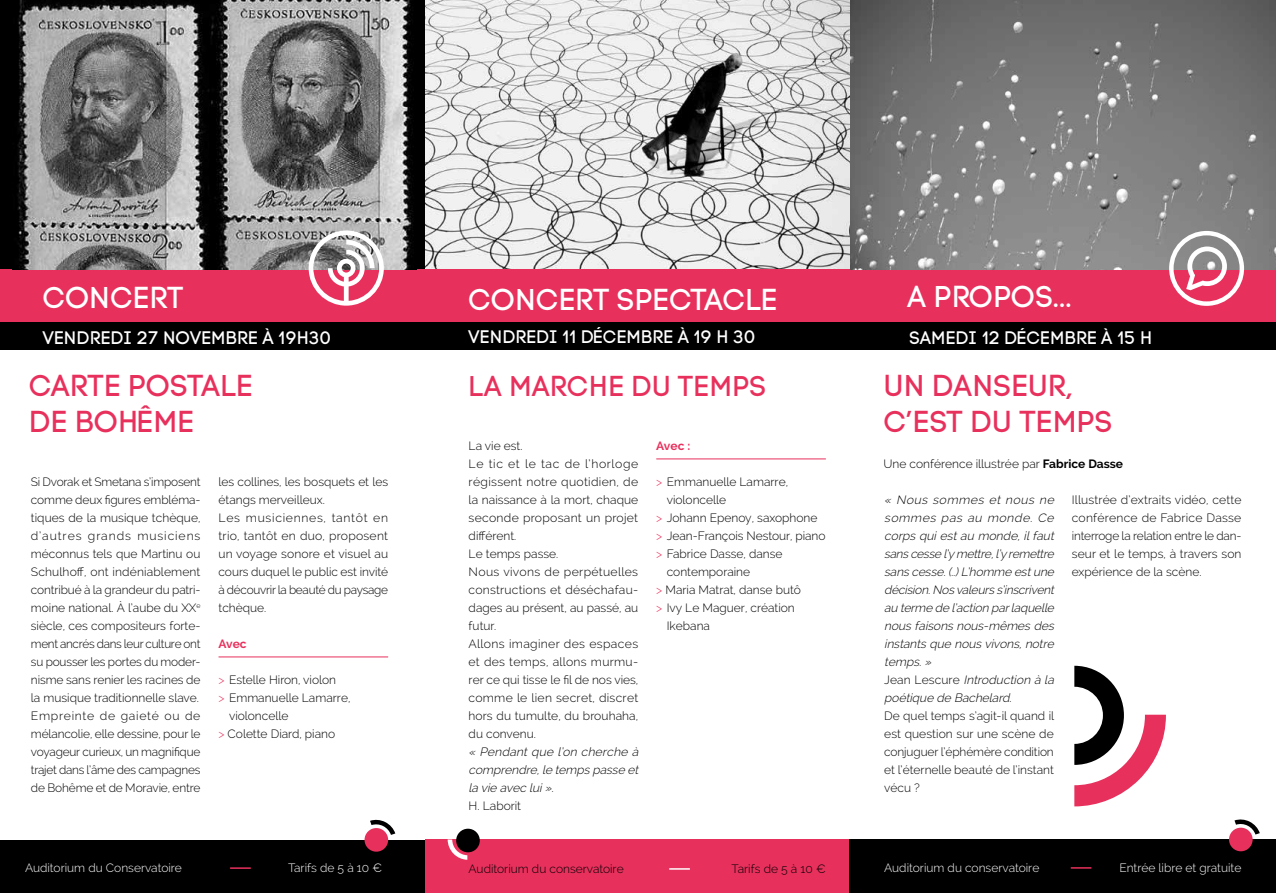
<style>
.page{position:relative;width:1276px;height:893px;background:#fff}
.page>*{position:absolute;margin:0;border:0;box-sizing:border-box;transform-origin:0 0}
.t1{font:30px/36px "Code Pro LC";color:#e8305c}
.t2{font:30px "Code Pro LC";color:#fff}
.t3{font:28.5px "Code Pro LC";color:#e8305c}
.t4{font:18px "Code Pro LC";color:#fff}
.t5{font:300 12px/18px "Raleway";color:#000}
.t6{font:italic 300 12px/18px "Raleway";color:#000;text-align:justify}
.t7{font:300 12px/18px "Raleway";letter-spacing:.02em;color:#000}
.t8{font:300 12px "Raleway";color:#fff}
.t9{font:700 12px "Raleway";color:#e8305c}
.s1{color:#e8305c}
.s2{font-weight:700}
.s3{font-style:normal}
</style>
<div class="page">
<div style="left:0;top:0;width:425px;height:275px;background:#000"></div>
<div style="left:0;top:840px;width:425px;height:53px;background:#000"></div>
<div style="left:0;top:269px;width:1276px;height:54px;background:#e8305c"></div>
<div style="left:0;top:323px;width:1276px;height:27px;background:#000"></div>
<div style="left:364px;top:828px;width:24px;height:24px;background:#e8305c;border-radius:50%"></div>
<svg style="left:370px;top:819px;width:25px;height:16px"></svg>
<img style="left:17px;top:0;width:396px;height:269px">
<hr style="left:218px;top:657px;width:170px;height:1px;background:#e8305c">
<hr style="left:230px;top:867px;width:21px;height:2px;background:#e8305c">
<svg style="left:309px;top:230px;width:75px;height:76px"></svg>
<img style="left:425px;top:0;width:851px;height:269px">
<div style="left:425px;top:840px;width:434px;height:53px;background:#e8305c"></div>
<div style="left:456px;top:829px;width:24px;height:23px;background:#000;border-radius:50%"></div>
<svg style="left:448px;top:839px;width:19px;height:21px"></svg>
<hr style="left:669px;top:868px;width:21px;height:2px;background:#fff">
<hr style="left:656px;top:459px;width:170px;height:1px;background:#e8305c">
<div style="left:849px;top:840px;width:427px;height:53px;background:#000"></div>
<div style="left:1229px;top:828px;width:23px;height:23px;background:#e8305c;border-radius:50%"></div>
<svg style="left:1234px;top:819px;width:25px;height:15px"></svg>
<svg style="left:1169px;top:231px;width:75px;height:75px"></svg>
<svg style="left:1074px;top:666px;width:92px;height:140px"></svg>
<hr style="left:1070px;top:867px;width:21px;height:2px;background:#e8305c">
<h1 class="t2" style="left:43px;top:280px;width:142px">CONCERT</h1>
<h3 class="t4" style="left:43px;top:327px;width:290px">VENDREDI 27 NOVEMBRE À 19H30</h3>
<h1 class="t1" style="left:29px;top:368px;width:225px">CARTE POSTALE<br>DE BOHÊME</h1>
<p class="t5" style="left:31px;top:473px;width:171px">Si Dvorak et Smetana s’imposent comme deux figures embléma&shy;tiques de la musique tchèque, d’autres grands musiciens méconnus tels que Martinu ou<br>Schulhoff, ont indéniablement contribué à la grandeur du patri&shy;moine national. À l’aube du XX<sup>e </sup>siècle, ces compositeurs forte&shy;ment ancrés dans leur culture ont su pousser les portes du moder&shy;nisme sans renier les racines de la musique traditionnelle slave.<br>Empreinte de gaieté ou de mélancolie, elle dessine, pour le voyageur curieux, un magnifique trajet dans l’âme des campagnes de Bohême et de Moravie, entre</p>
<p class="t5" style="left:218px;top:473px;width:171px">les collines, les bosquets et les étangs merveilleux.<br>Les musiciennes, tantôt en trio, tantôt en duo, proposent un voyage sonore et visuel au cours duquel le public est invité à découvrir la beauté du paysage tchèque.</p>
<p class="t9" style="left:218px;top:637px;width:30px">Avec</p>
<p class="t5" style="left:218px;top:671px;width:119px"><span class="s1">&gt;</span> Estelle Hiron, violon</p>
<p class="t5" style="left:218px;top:689px;width:133px"><span class="s1">&gt;</span> Emmanuelle Lamarre,</p>
<p class="t5" style="left:229px;top:707px;width:61px">violoncelle</p>
<p class="t5" style="left:218px;top:725px;width:118px"><span class="s1">&gt;</span> Colette Diard, piano</p>
<p class="t8" style="left:25px;top:860px;width:158px">Auditorium du Conservatoire</p>
<p class="t8" style="left:288px;top:860px;width:96px">Tarifs de 5 à 10 €</p>
<h1 class="t2" style="left:468px;top:282px;width:311px">CONCERT SPECTACLE</h1>
<h3 class="t4" style="left:468px;top:326px;width:289px">VENDREDI 11 DÉCEMBRE À 19 H 30</h3>
<h2 class="t3" style="left:468px;top:370px;width:299px">LA MARCHE DU TEMPS</h2>
<p class="t7" style="left:468px;top:437px;width:171px">La vie est.<br>Le tic et le tac de l’horloge régissent notre quotidien, de la naissance à la mort, chaque seconde proposant un projet différent.<br>Le temps passe.<br>Nous vivons de perpétuelles constructions et déséchafau&shy;dages au présent, au passé, au futur.<br>Allons imaginer des espaces et des temps, allons murmu&shy;rer ce qui tisse le fil de nos vies, comme le lien secret, discret hors du tumulte, du brouhaha, du convenu.</p>
<p class="t6" style="left:468px;top:743px;width:174px">« Pendant que l’on cherche à comprendre,le temps passe et la vie avec lui».</p>
<p class="t5" style="left:468px;top:797px;width:54px">H. Laborit</p>
<p class="t9" style="left:656px;top:439px;width:35px">Avec :</p>
<p class="t5" style="left:656px;top:473px;width:133px"><span class="s1">&gt;</span> Emmanuelle Lamarre,</p>
<p class="t5" style="left:667px;top:491px;width:61px">violoncelle</p>
<p class="t5" style="left:656px;top:509px;width:163px"><span class="s1">&gt;</span> Johann Epenoy, saxophone</p>
<p class="t5" style="left:656px;top:527px;width:171px"><span class="s1">&gt;</span> Jean-François Nestour, piano</p>
<p class="t5" style="left:656px;top:545px;width:128px"><span class="s1">&gt;</span> Fabrice Dasse, danse</p>
<p class="t5" style="left:667px;top:563px;width:85px">contemporaine</p>
<p class="t5" style="left:656px;top:581px;width:146px"><span class="s1">&gt;</span> Maria Matrat, danse butô</p>
<p class="t5" style="left:656px;top:599px;width:140px"><span class="s1">&gt;</span> Ivy Le Maguer, création</p>
<p class="t5" style="left:667px;top:617px;width:45px">Ikebana</p>
<p class="t5" style="left:468px;top:860px;width:157px">Auditorium du conservatoire</p>
<p class="t5" style="left:731px;top:860px;width:96px">Tarifs de 5 à 10 €</p>
<h1 class="t2" style="left:907px;top:280px;width:166px">A PROPOS...</h1>
<h3 class="t4" style="left:909px;top:327px;width:244px">SAMEDI 12 DÉCEMBRE À 15 H</h3>
<h1 class="t1" style="left:883px;top:368px;width:230px">UN DANSEUR,<br>C’EST DU TEMPS</h1>
<p class="t5" style="left:883px;top:455px;width:241px">Une conférence illustrée par <span class="s2">Fabrice Dasse</span></p>
<p class="t6" style="left:884px;top:491px;width:174px;text-align:left">« Nous sommes et nous ne sommes pas au monde. Ce corps qui est au monde, ilfaut sanscesse l’ymettre,l’yremettre sans cesse.(..)L’homme estune décision.Nosvaleurss’inscrivent au terme de l’action parlaquelle nous faisons nous-mêmes des instants que nous vivons,notre temps.»<br><span class="s3">J e a n L e s c u r e</span> Introduction à la poétique de Bachelard<span class="s3">.<br>De quel temps s’agit-il quand il est question sur une scène de conjuguer l’éphémère condition et l’éternelle beauté de l’instant vécu ?</span></p>
<p class="t5" style="left:1072px;top:491px;width:171px;text-align:justify">Illustrée d’extraits vidéo, cette conférence de Fabrice Dasse interroge la relation entre le dan&shy;seur et le temps, à travers son expérience de la scène.</p>
<p class="t8" style="left:884px;top:861px;width:157px">Auditorium du conservatoire</p>
<p class="t8" style="left:1119px;top:861px;width:123px">Entrée libre et gratuite</p>
</div>
